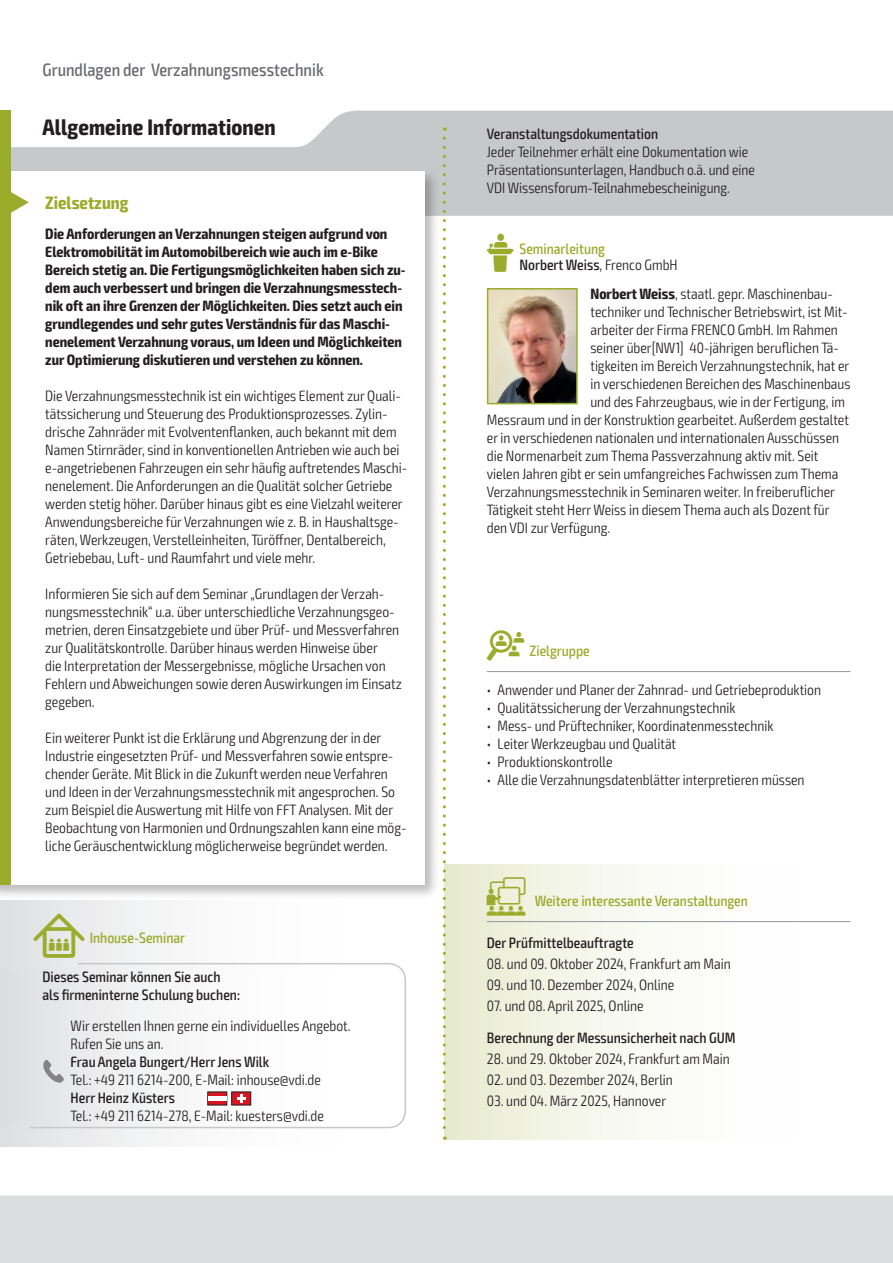
<style>
.page{position:relative;width:893px;height:1263px;background:#fff}
.page>*{position:absolute;margin:0;border:0;box-sizing:border-box;transform-origin:0 0}
.t1{font:700 condensed 22.5px "Exo 2";letter-spacing:.005em;color:#231f20}
.t2{font:500 condensed 18px "Exo 2";color:#6c6d70}
.t3{font:700 condensed 18px "Exo 2";color:#9aac2c}
.t4{font:300 condensed 15px/18px "Exo 2";color:#231f20}
.t5{font:700 condensed 15px/18px "Exo 2";color:#231f20}
.t6{font:500 condensed 15px/18px "Exo 2";color:#231f20}
.t7{font:500 condensed 15px/15.8px "Exo 2";color:#9aac2c}
.s1{font-family:"VDI Iconset S4 A Regular";font-weight:400;font-stretch:normal}
.s2{color:#231f20}
.s3{font-weight:300;color:#231f20}
.s4{font-weight:700}
.s5{font-family:"VDI Iconset S4 A Regular";font-weight:400;font-stretch:normal;font-size:15.45px}
.s6{font-family:"VDI Iconset S4 A Regular";font-weight:400;font-stretch:normal;font-size:19.5px}
</style>
<div class="page">
<div style="left:0;top:1195px;width:893px;height:68px;background:#dcdddf"></div>
<svg style="left:11px;top:111px;width:881px;height:105px;fill:#c7c8ca"></svg>
<hr style="left:892px;top:111px;width:1px;height:105px;background:#9aac2c">
<div style="left:0;top:111px;width:11px;height:63px;background:#9aac2c"></div>
<div style="left:0;top:168px;width:440px;height:732px;background:#231f20;opacity:.3"></div>
<div style="left:0;top:171px;width:424px;height:714px;background:#fff"></div>
<div style="left:0;top:171px;width:11px;height:714px;background:#9aac2c"></div>
<svg style="left:11px;top:192px;width:18px;height:21px"></svg>
<div style="left:444px;top:864px;width:406px;height:275px;background:linear-gradient(to right,#ebeed7,#fff)"></div>
<div style="left:444px;top:864px;width:406px;height:59px;background:linear-gradient(to right,#ebeed7,#fff)"></div>
<hr style="left:487px;top:921px;width:363px;height:1px;background:#939598">
<hr style="left:487px;top:671px;width:363px;height:1px;background:#939598">
<img style="left:490px;top:291px;width:85px;height:110px">
<div style="left:487px;top:288px;width:91px;height:116px;border:2px solid #9aac2c"></div>
<div style="left:0;top:900px;width:406px;height:247px;background:linear-gradient(to right,#e4e5e7,#fff)"></div>
<svg style="left:29px;top:962px;width:377px;height:167px"></svg>
<div style="left:0;top:972px;width:383px;height:152px;background:linear-gradient(to right,#e2e3e5,#fff)"></div>
<svg style="left:207px;top:1091px;width:44px;height:14px"></svg>
<hr style="left:208px;top:1096px;width:19px;height:4px;background:#fff">
<svg style="left:43px;top:1060px;width:21px;height:23px"></svg>
<svg style="left:443px;top:138px;width:3px;height:1002px"></svg>
<p class="t2" style="left:43px;top:59px;width:283px">Grundlagen der Verzahnungsmesstechnik</p>
<h1 class="t1" style="left:43px;top:113px;width:235px">Allgemeine Informationen</h1>
<p class="t6" style="left:487px;top:125px;width:173px">Veranstaltungsdokumentation</p>
<p class="t4" style="left:487px;top:143px;width:270px">Jeder Teilnehmer erhält eine Dokumentation wie<br>Präsentationsunterlagen, Handbuch o.ä. und eine<br>VDI Wissensforum-Teilnahmebescheinigung.</p>
<p class="t5" style="left:45px;top:225px;width:362px">Die Anforderungen an Verzahnungen steigen aufgrund von Elektromobilität im Automobilbereich wie auch im e-Bike Bereich stetig an. Die Fertigungsmöglichkeiten haben sich zu&shy;dem auch verbessert und bringen die Verzahnungsmesstech&shy;nik oft an ihre Grenzen der Möglichkeiten. Dies setzt auch ein grundlegendes und sehr gutes Verständnis für das Maschi&shy;nenelement Verzahnung voraus, um Ideen und Möglichkeiten zur Optimierung diskutieren und verstehen zu können.</p>
<p class="t4" style="left:45px;top:387px;width:364px">Die Verzahnungsmesstechnik ist ein wichtiges Element zur Quali&shy;tätssicherung und Steuerung des Produktionsprozesses. Zylin&shy;drische Zahnräder mit Evolventenflanken, auch bekannt mit dem Namen Stirnräder, sind in konventionellen Antrieben wie auch bei e-angetriebenen Fahrzeugen ein sehr häufig auftretendes Maschi&shy;nenelement. Die Anforderungen an die Qualität solcher Getriebe werden stetig höher. Darüber hinaus gibt es eine Vielzahl weiterer Anwendungsbereiche für Verzahnungen wie z. B. in Haushaltsge&shy;räten, Werkzeugen, Verstelleinheiten, Türöffner, Dentalbereich, Getriebebau, Luft- und Raumfahrt und viele mehr.</p>
<p class="t4" style="left:45px;top:585px;width:358px">Informieren Sie sich auf dem Seminar „Grundlagen der Verzah&shy;nungsmesstechnik“ u.a. über unterschiedliche Verzahnungsgeo&shy;metrien, deren Einsatzgebiete und über Prüf- und Messverfahren zur Qualitätskontrolle. Darüber hinaus werden Hinweise über<br>die Interpretation der Messergebnisse, mögliche Ursachen von Fehlern und Abweichungen sowie deren Auswirkungen im Einsatz gegeben.</p>
<p class="t4" style="left:45px;top:729px;width:363px">Ein weiterer Punkt ist die Erklärung und Abgrenzung der in der Industrie eingesetzten Prüf- und Messverfahren sowie entspre&shy;chender Geräte. Mit Blick in die Zukunft werden neue Verfahren und Ideen in der Verzahnungsmesstechnik mit angesprochen. So zum Beispiel die Auswertung mit Hilfe von FFT Analysen. Mit der Beobachtung von Harmonien und Ordnungszahlen kann eine mög&shy;liche Geräuschentwicklung möglicherweise begründet werden.</p>
<p class="t3" style="left:45px;top:192px;width:85px">Zielsetzung</p>
<p class="t7" style="left:519px;top:242px;width:160px;text-indent:-33px"><span class="s1">L</span> Seminarleitung<br><span class="s2">Norbert Weiss</span><span class="s3">, Frenco GmbH</span></p>
<p class="t4" style="left:590px;top:285px;width:244px"><span class="s4">Norbert Weiss</span>, staatl. gepr. Maschinenbau-</p>
<p class="t4" style="left:590px;top:303px;width:259px">techniker und Technischer Betriebswirt, ist Mit-</p>
<p class="t4" style="left:590px;top:321px;width:249px">arbeiter der Firma FRENCO GmbH. Im Rahmen</p>
<p class="t4" style="left:590px;top:339px;width:250px">seiner über[NW1] 40-jährigen beruflichen Tä-</p>
<p class="t4" style="left:590px;top:357px;width:260px">tigkeiten im Bereich Verzahnungstechnik, hat er</p>
<p class="t4" style="left:590px;top:375px;width:262px">in verschiedenen Bereichen des Maschinenbaus</p>
<p class="t4" style="left:590px;top:393px;width:256px">und des Fahrzeugbaus, wie in der Fertigung, im</p>
<p class="t4" style="left:487px;top:411px;width:364px">Messraum und in der Konstruktion gearbeitet. Außerdem gestaltet</p>
<p class="t4" style="left:487px;top:429px;width:354px">er in verschiedenen nationalen und internationalen Ausschüssen</p>
<p class="t4" style="left:487px;top:447px;width:333px">die Normenarbeit zum Thema Passverzahnung aktiv mit. Seit</p>
<p class="t4" style="left:487px;top:465px;width:353px">vielen Jahren gibt er sein umfangreiches Fachwissen zum Thema</p>
<p class="t4" style="left:487px;top:483px;width:350px">Verzahnungsmesstechnik in Seminaren weiter. In freiberuflicher</p>
<p class="t4" style="left:487px;top:501px;width:344px">Tätigkeit steht Herr Weiss in diesem Thema auch als Dozent für</p>
<p class="t4" style="left:487px;top:519px;width:125px">den VDI zur Verfügung.</p>
<p class="t7" style="left:487px;top:643px;width:104px"><span class="s1">Z</span> Zielgruppe</p>
<p class="t4" style="left:487px;top:681px;width:336px">• Anwender und Planer der Zahnrad- und Getriebeproduktion</p>
<p class="t4" style="left:487px;top:699px;width:250px">• Qualitätssicherung der Verzahnungstechnik</p>
<p class="t4" style="left:487px;top:717px;width:288px">• Mess- und Prüftechniker, Koordinatenmesstechnik</p>
<p class="t4" style="left:487px;top:735px;width:191px">• Leiter Werkzeugbau und Qualität</p>
<p class="t4" style="left:487px;top:753px;width:127px">• Produktionskontrolle</p>
<p class="t4" style="left:487px;top:771px;width:319px">• Alle die Verzahnungsdatenblätter interpretieren müssen</p>
<p class="t7" style="left:33px;top:930px;width:153px"><span class="s5">I</span> Inhouse-Seminar</p>
<p class="t6" style="left:43px;top:968px;width:199px">Dieses Seminar können Sie auch als firmeninterne Schulung buchen:</p>
<p class="t4" style="left:71px;top:1017px;width:282px">Wir erstellen Ihnen gerne ein individuelles Angebot.<br>Rufen Sie uns an.</p>
<p class="t6" style="left:71px;top:1053px;width:200px">Frau Angela Bungert/Herr Jens Wilk</p>
<p class="t4" style="left:71px;top:1071px;width:252px">Tel.: +49 211 6214-200, E-Mail: inhouse@vdi.de</p>
<p class="t6" style="left:71px;top:1089px;width:106px">Herr Heinz Küsters</p>
<p class="t4" style="left:71px;top:1107px;width:255px">Tel.: +49 211 6214-278, E-Mail: kuesters@vdi.de</p>
<p class="t7" style="left:487px;top:893px;width:263px"><span class="s6">W</span> Weitere interessante Veranstaltungen</p>
<p class="t6" style="left:487px;top:934px;width:148px">Der Prüfmittelbeauftragte</p>
<p class="t4" style="left:487px;top:955px;width:245px">08. und 09. Oktober 2024, Frankfurt am Main</p>
<p class="t4" style="left:487px;top:976px;width:189px">09. und 10. Dezember 2024, Online</p>
<p class="t4" style="left:487px;top:997px;width:158px">07. und 08. April 2025, Online</p>
<p class="t6" style="left:487px;top:1029px;width:250px">Berechnung der Messunsicherheit nach GUM</p>
<p class="t4" style="left:487px;top:1050px;width:244px">28. und 29. Oktober 2024, Frankfurt am Main</p>
<p class="t4" style="left:487px;top:1071px;width:188px">02. und 03. Dezember 2024, Berlin</p>
<p class="t4" style="left:487px;top:1092px;width:181px">03. und 04. März 2025, Hannover</p>
</div>
